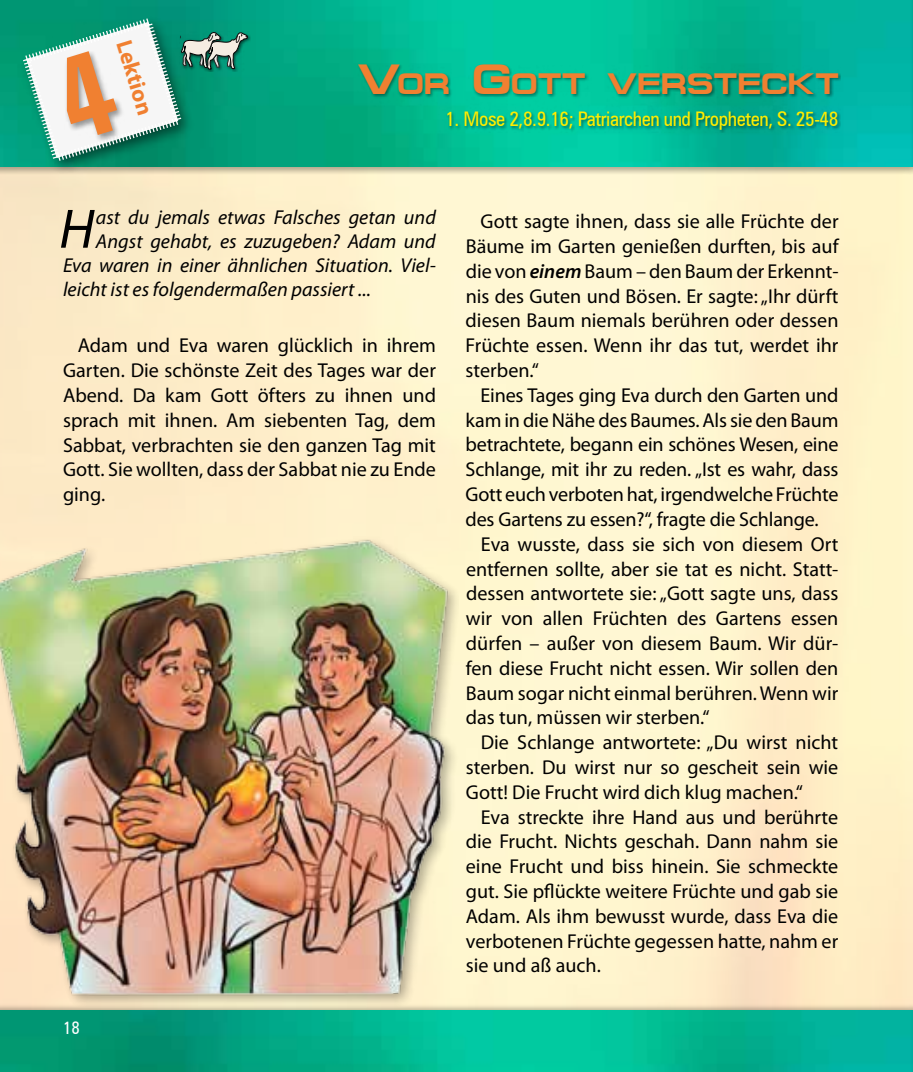
<style>
.page{position:relative;width:913px;height:1072px;background:#fff}
.page>*{position:absolute;margin:0;border:0;box-sizing:border-box;transform-origin:0 0}
.t1{font:italic 56px "Myriad Pro";color:#000}
.t2{font:700 29.4px "Micado";letter-spacing:.005em;color:#f08031}
.t3{font:700 22.75px "Myriad Pro";color:#f08031}
.t4{font:20.12px/24.8px "Myriad Pro";color:#000;text-align:justify}
.t5{font:italic 20.12px "Myriad Pro";color:#000}
.t6{font:condensed 20.12px "Zurich BT";letter-spacing:-.02em;color:#ffed00}
.t7{font:condensed 17.5px "Zurich BT";color:#fff}
.s1{font-size:42px}
.s2{font-weight:600;font-style:italic}
</style>
<div class="page">
<div style="left:0;top:0;width:913px;height:174px;background:#000;opacity:.3"></div>
<img style="left:0;top:0;width:910px;height:167px">
<div style="left:179px;top:31px;width:72px;height:41px;background:#000;opacity:.6"></div>
<hr style="left:910px;top:0;width:3px;height:174px;background:#000;opacity:.3">
<div style="left:0;top:1002px;width:913px;height:69px;background:#000;opacity:.3"></div>
<img style="left:0;top:1010px;width:910px;height:61px">
<hr style="left:910px;top:1002px;width:3px;height:69px;background:#000;opacity:.3">
<div style="left:17px;top:13px;width:177px;height:161px;background:#000;opacity:.5"></div>
<div style="left:357px;top:64px;width:484px;height:68px;background:#000;opacity:.4"></div>
<div style="left:0;top:533px;width:459px;height:474px;background:#000;opacity:.3"></div>
<img style="left:0;top:535px;width:450px;height:461px">
<svg style="left:22px;top:17px;width:226px;height:145px"></svg>
<p class="t3" style="left:138px;top:36px;width:79px;rotate:73deg">Lektion</p>
<h2 class="t2" style="left:358px;top:67px;width:482px"><span class="s1">V</span>OR <span class="s1">G</span>OTT VERSTECKT</h2>
<p class="t6" style="left:445px;top:106px;width:394px">1. Mose 2,8.9.16; Patriarchen und Propheten, S. 25-48</p>
<h1 class="t1" style="left:59px;top:194px;width:37px">H</h1>
<p class="t5" style="left:96px;top:204px;width:341px">ast du jemals etwas Falsches getan und</p>
<p class="t5" style="left:96px;top:228px;width:341px">Angst gehabt, es zuzugeben? Adam und</p>
<p class="t5" style="left:63px;top:253px;width:374px">Eva waren in einer ähnlichen Situation. Viel-</p>
<p class="t5" style="left:63px;top:277px;width:309px">leicht ist es folgendermaßen passiert ...</p>
<p class="t4" style="left:63px;top:333px;width:374px;text-indent:15px">Adam und Eva waren glücklich in ihrem Garten. Die schönste Zeit des Tages war der Abend. Da kam Gott öfters zu ihnen und sprach mit ihnen. Am siebenten Tag, dem Sabbat, verbrachten sie den ganzen Tag mit Gott. Sie wollten, dass der Sabbat nie zu Ende ging.</p>
<p class="t7" style="left:63px;top:1017px;width:18px">18</p>
<p class="t4" style="left:465px;top:209px;width:374px;text-indent:15px">Gott sagte ihnen, dass sie alle Früchte der Bäume im Garten genießen durften, bis auf die von <span class="s2">einem</span> Baum – den Baum der Erkennt&shy;nis des Guten und Bösen. Er sagte:„Ihr dürft diesen Baum niemals berühren oder dessen Früchte essen. Wenn ihr das tut, werdet ihr sterben.“</p>
<p class="t4" style="left:480px;top:382px;width:359px">Eines Tages ging Eva durch den Garten und</p>
<p class="t4" style="left:465px;top:407px;width:374px">kam in die Nähe des Baumes. Als sie den Baum</p>
<p class="t4" style="left:465px;top:432px;width:374px">betrachtete, begann ein schönes Wesen, eine</p>
<p class="t4" style="left:465px;top:457px;width:374px">Schlange, mit ihr zu reden. „Ist es wahr, dass</p>
<p class="t4" style="left:465px;top:481px;width:374px">Gott euch verboten hat, irgendwelche Früchte</p>
<p class="t4" style="left:465px;top:506px;width:355px">des Gartens zu essen?“, fragte die Schlange.</p>
<p class="t4" style="left:481px;top:531px;width:359px">Eva wusste, dass sie sich von diesem Ort</p>
<p class="t4" style="left:466px;top:556px;width:374px">entfernen sollte, aber sie tat es nicht. Statt-</p>
<p class="t4" style="left:466px;top:581px;width:374px">dessen antwortete sie: „Gott sagte uns, dass</p>
<p class="t4" style="left:466px;top:605px;width:374px">wir von allen Früchten des Gartens essen</p>
<p class="t4" style="left:466px;top:630px;width:374px">dürfen – außer von diesem Baum. Wir dür-</p>
<p class="t4" style="left:466px;top:655px;width:374px">fen diese Frucht nicht essen. Wir sollen den</p>
<p class="t4" style="left:466px;top:680px;width:374px">Baum sogar nicht einmal berühren.Wenn wir</p>
<p class="t4" style="left:466px;top:705px;width:245px">das tun, müssen wir sterben.“</p>
<p class="t4" style="left:481px;top:729px;width:359px">Die Schlange antwortete: „Du wirst nicht</p>
<p class="t4" style="left:466px;top:754px;width:374px">sterben. Du wirst nur so gescheit sein wie</p>
<p class="t4" style="left:466px;top:779px;width:339px">Gott! Die Frucht wird dich klug machen.“</p>
<p class="t4" style="left:481px;top:804px;width:359px">Eva streckte ihre Hand aus und berührte</p>
<p class="t4" style="left:466px;top:828px;width:374px">die Frucht. Nichts geschah. Dann nahm sie</p>
<p class="t4" style="left:466px;top:853px;width:374px">eine Frucht und biss hinein. Sie schmeckte</p>
<p class="t4" style="left:466px;top:878px;width:374px">gut. Sie pflückte weitere Früchte und gab sie</p>
<p class="t4" style="left:466px;top:903px;width:374px">Adam. Als ihm bewusst wurde, dass Eva die</p>
<p class="t4" style="left:466px;top:928px;width:374px">verbotenen Früchte gegessen hatte, nahm er</p>
<p class="t4" style="left:466px;top:952px;width:137px">sie und aß auch.</p>
</div>
